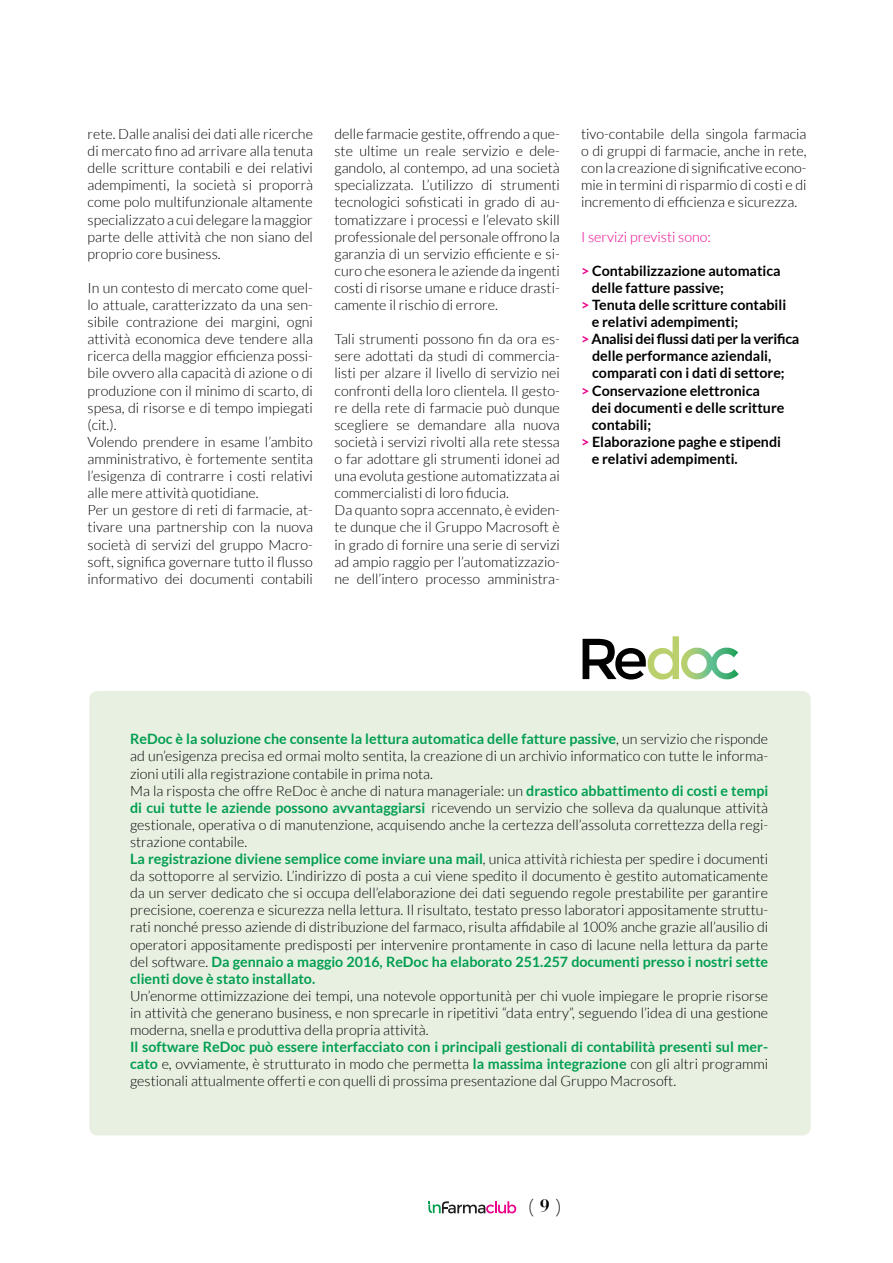
<style>
.page{position:relative;width:893px;height:1263px;background:#fff}
.page>*{position:absolute;margin:0;border:0;box-sizing:border-box;transform-origin:0 0}
.t1{font:18px "Bauer Bodoni";color:#000}
.t2{font:300 14.25px/17.1px "Lato";color:#000;text-align:justify}
.t3{font:700 14.25px "Lato";color:#000}
.t4{font:700 14.25px "Lato";letter-spacing:-.02em;color:#000}
.t5{font:300 14.25px "Lato";color:#ec008c}
.s1{color:#ec008c}
.s2{font-weight:700;color:#029e51}
.s3{font-weight:700}
</style>
<div class="page">
<svg style="left:428px;top:1201px;width:88px;height:12px"></svg>
<div style="left:89px;top:691px;width:722px;height:444px;background:#e8f0e2;border-radius:9px"></div>
<svg style="left:583px;top:636px;width:156px;height:44px"></svg>
<p class="t2" style="left:88px;top:125px;width:227px">rete. Dalle analisi dei dati alle ricerche di mercato fino ad arrivare alla tenuta delle scritture contabili e dei relativi adempimenti, la società si proporrà come polo multifunzionale altamente specializzato a cui delegare la maggior parte delle attività che non siano del proprio core business.</p>
<p class="t2" style="left:88px;top:279px;width:227px;text-align:left">In un contesto di mercato come quel&shy;lo attuale, caratterizzato da una sen&shy;sibile contrazione dei margini, ogni attività economica deve tendere alla ricerca della maggior efficienza possi&shy;bile ovvero alla capacità di azione o di produzione con il minimo di scarto, di spesa, di risorse e di tempo impiegati (cit.).<br>Volendo prendere in esame l’ambito amministrativo, è fortemente sentita l’esigenza di contrarre i costi relativi alle mere attività quotidiane.<br>Per un gestore di reti di farmacie, at&shy;tivare una partnership con la nuova società di servizi del gruppo Macro&shy;soft, significa governare tutto il flusso informativo dei documenti contabili</p>
<p class="t2" style="left:334px;top:125px;width:227px">delle farmacie gestite, offrendo a que&shy;ste ultime un reale servizio e dele&shy;gandolo, al contempo, ad una società specializzata. L’utilizzo di strumenti tecnologici sofisticati in grado di au&shy;tomatizzare i processi e l’elevato skill professionale del personale offrono la garanzia di un servizio efficiente e si&shy;curo che esonera le aziende da ingenti costi di risorse umane e riduce drasti&shy;camente il rischio di errore.</p>
<p class="t2" style="left:334px;top:331px;width:227px;text-align:left">Tali strumenti possono fin da ora es&shy;sere adottati da studi di commercia&shy;listi per alzare il livello di servizio nei confronti della loro clientela. Il gesto&shy;re della rete di farmacie può dunque scegliere se demandare alla nuova società i servizi rivolti alla rete stessa o far adottare gli strumenti idonei ad una evoluta gestione automatizzata ai commercialisti di loro fiducia.<br>Da quanto sopra accennato, è eviden&shy;te dunque che il Gruppo Macrosoft è in grado di fornire una serie di servizi ad ampio raggio per l’automatizzazio&shy;ne dell’intero processo amministra-</p>
<p class="t2" style="left:581px;top:125px;width:227px">tivo-contabile della singola farmacia o di gruppi di farmacie, anche in rete, con la creazione di significative econo&shy;mie in termini di risparmio di costi e di incremento di efficienza e sicurezza.</p>
<p class="t5" style="left:581px;top:229px;width:131px">I servizi previsti sono:</p>
<p class="t3" style="left:581px;top:262px;width:201px"><span class="s1">&gt;</span> Contabilizzazione automatica</p>
<p class="t3" style="left:592px;top:280px;width:134px">delle fatture passive;</p>
<p class="t3" style="left:581px;top:297px;width:207px"><span class="s1">&gt;</span> Tenuta delle scritture contabili</p>
<p class="t3" style="left:592px;top:314px;width:148px">e relativi adempimenti;</p>
<p class="t4" style="left:581px;top:331px;width:220px"><span class="s1">&gt;</span> Analisi dei flussi dati per la verifica</p>
<p class="t3" style="left:592px;top:348px;width:181px">delle performance aziendali,</p>
<p class="t3" style="left:592px;top:365px;width:194px">comparati con i dati di settore;</p>
<p class="t3" style="left:581px;top:382px;width:180px"><span class="s1">&gt;</span> Conservazione elettronica</p>
<p class="t3" style="left:592px;top:399px;width:194px">dei documenti e delle scritture</p>
<p class="t3" style="left:592px;top:416px;width:61px">contabili;</p>
<p class="t3" style="left:581px;top:433px;width:201px"><span class="s1">&gt;</span> Elaborazione paghe e stipendi</p>
<p class="t3" style="left:592px;top:451px;width:148px">e relativi adempimenti.</p>
<p class="t2" style="left:130px;top:731px;width:640px;text-align:left"><span class="s2">ReDoc è la soluzione che consente la lettura automatica delle fatture passive</span>, un servizio che risponde ad un’esigenza precisa ed ormai molto sentita, la creazione di un archivio informatico con tutte le informa&shy;zioni utili alla registrazione contabile in prima nota.<br>Ma la risposta che offre ReDoc è anche di natura manageriale: un <span class="s2">drastico abbattimento di costi e tempi di cui tutte le aziende possono avvantaggiarsi</span> ricevendo un servizio che solleva da qualunque attività gestionale, operativa o di manutenzione, acquisendo anche la certezza dell’assoluta correttezza della regi&shy;strazione contabile.<br><span class="s2">La registrazione diviene semplice come inviare una mail</span>, unica attività richiesta per spedire i documenti da sottoporre al servizio. L’indirizzo di posta a cui viene spedito il documento è gestito automaticamente da un server dedicato che si occupa dell’elaborazione dei dati seguendo regole prestabilite per garantire precisione, coerenza e sicurezza nella lettura. Il risultato, testato presso laboratori appositamente struttu&shy;rati nonché presso aziende di distribuzione del farmaco, risulta affidabile al 100% anche grazie all’ausilio di operatori appositamente predisposti per intervenire prontamente in caso di lacune nella lettura da parte del software. <span class="s2">Da gennaio a maggio 2016, ReDoc ha elaborato 251.257 documenti presso i nostri sette clienti dove è stato installato.</span></p>
<p class="t2" style="left:130px;top:987px;width:640px">Un’enorme ottimizzazione dei tempi, una notevole opportunità per chi vuole impiegare le proprie risorse in attività che generano business, e non sprecarle in ripetitivi “data entry”, seguendo l’idea di una gestione moderna, snella e produttiva della propria attività.</p>
<p class="t2" style="left:130px;top:1038px;width:640px"><span class="s2">Il software ReDoc può essere interfacciato con i principali gestionali di contabilità presenti sul mer&shy;cato</span> e, ovviamente, è strutturato in modo che permetta <span class="s2">la massima integrazione</span> con gli altri programmi gestionali attualmente offerti e con quelli di prossima presentazione dal Gruppo Macrosoft.</p>
<p class="t1" style="left:528px;top:1195px;width:36px">( <span class="s3">9</span> )</p>
</div>
